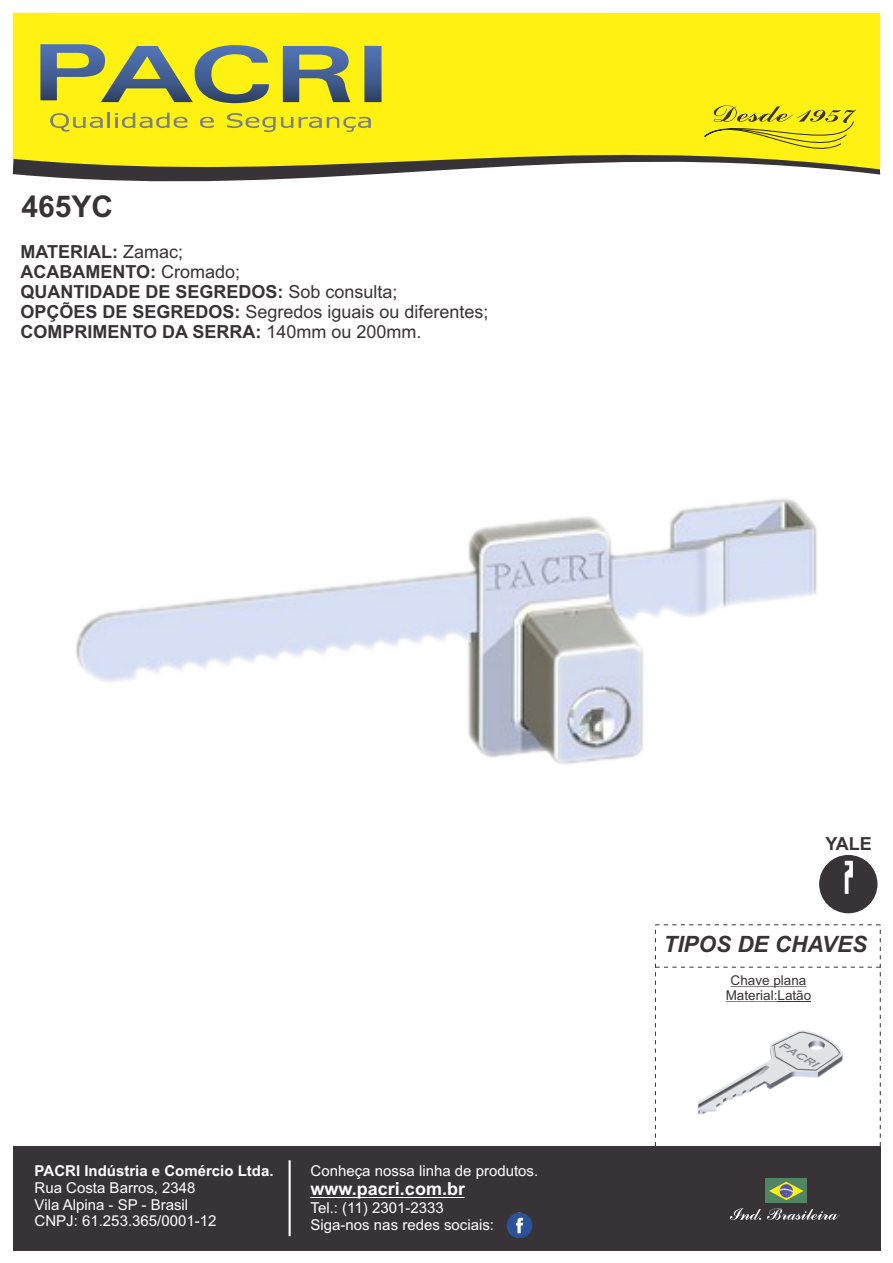
<style>
.page{position:relative;width:893px;height:1263px;background:#fff}
.page>*{position:absolute;margin:0;border:0;box-sizing:border-box;transform-origin:0 0}
.t1{font:700 30px "Arial";color:#383336}
.t2{font:italic 700 22.5px "Arial";color:#383336}
.t3{font:700 18px/20.1px "Arial";color:#383336}
.t4{font:700 18px "Arial";color:#fff}
.t5{font:15px/16.8px "Arial";color:#fff}
.t6{font:700 15px "Arial";color:#fff}
.t7{font:13.5px/15.1px "Arial";color:#383336;text-align:center}
.s1{font-weight:400}
</style>
<div class="page">
<svg style="left:13px;top:13px;width:867px;height:169px;fill:#fff212"></svg>
<svg style="left:689px;top:105px;width:167px;height:59px"></svg>
<svg style="left:40px;top:44px;width:230px;height:59px"></svg>
<svg style="left:283px;top:46px;width:68px;height:56px"></svg>
<div style="left:364px;top:46px;width:18px;height:56px;background:linear-gradient(to bottom,#5478bc,#304569)"></div>
<svg style="left:50px;top:113px;width:137px;height:19px"></svg>
<svg style="left:200px;top:117px;width:14px;height:11px"></svg>
<svg style="left:299px;top:117px;width:72px;height:15px"></svg>
<svg style="left:227px;top:113px;width:66px;height:19px"></svg>
<div style="left:13px;top:1146px;width:867px;height:104px;background:#383336"></div>
<div style="left:765px;top:1179px;width:42px;height:24px;background:#528563"></div>
<svg style="left:769px;top:1182px;width:34px;height:18px"></svg>
<svg style="left:730px;top:1208px;width:110px;height:12px"></svg>
<img style="left:506px;top:1212px;width:27px;height:27px">
<hr style="left:311px;top:1197px;width:154px;height:1px;background:#fff">
<hr style="left:289px;top:1160px;width:2px;height:76px;background:#fff">
<svg style="left:655px;top:924px;width:226px;height:222px"></svg>
<svg style="left:819px;top:855px;width:58px;height:58px"></svg>
<img style="left:667px;top:1003px;width:197px;height:143px">
<img style="left:76px;top:498px;width:741px;height:267px">
<h1 class="t1" style="left:22px;top:195px;width:93px">465YC</h1>
<p class="t3" style="left:20px;top:243px;width:470px">MATERIAL: <span class="s1">Zamac;<br></span>ACABAMENTO: <span class="s1">Cromado;<br></span>QUANTIDADE DE SEGREDOS: <span class="s1">Sob consulta;<br></span>OPÇÕES DE SEGREDOS: <span class="s1">Segredos iguais ou diferentes; </span>COMPRIMENTO DA SERRA: <span class="s1">140mm ou 200mm.</span></p>
<p class="t6" style="left:35px;top:1165px;width:240px">PACRI Indústria e Comércio Ltda.</p>
<p class="t5" style="left:35px;top:1180px;width:183px">Rua Costa Barros, 2348<br>Vila Alpina - SP - Brasil<br>CNPJ: 61.253.365/0001-12</p>
<p class="t5" style="left:311px;top:1164px;width:229px">Conheça nossa linha de produtos.</p>
<p class="t4" style="left:311px;top:1182px;width:156px">www.pacri.com.br</p>
<p class="t5" style="left:311px;top:1200px;width:185px">Tel.: (11) 2301-2333<br>Siga-nos nas redes sociais:</p>
<p class="t3" style="left:825px;top:835px;width:48px">YALE</p>
<p class="t2" style="left:664px;top:936px;width:205px">TIPOS DE CHAVES</p>
<p class="t7" style="left:726px;top:974px;width:87px">Chave plana<br>Material:Latão</p>
</div>
